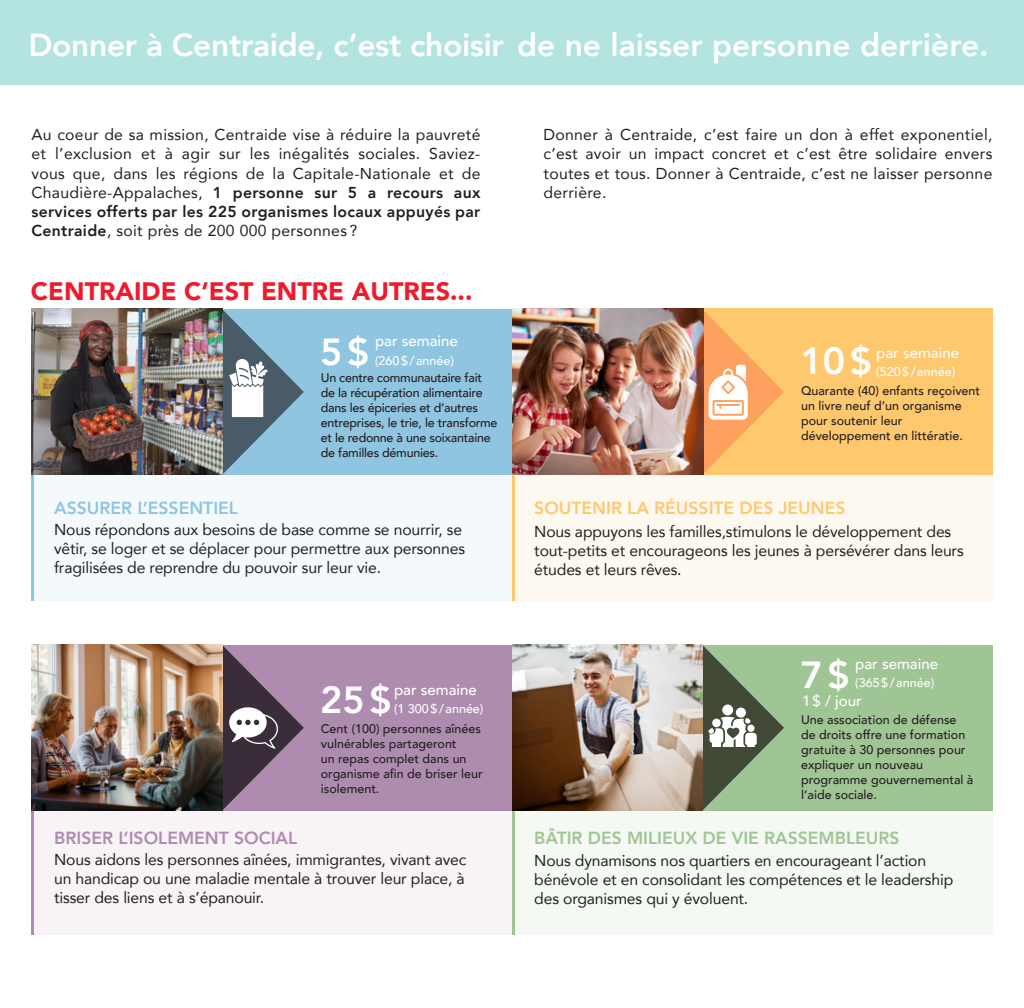
<style>
.page{position:relative;width:1024px;height:1008px;background:#fff}
.page>*{position:absolute;margin:0;border:0;box-sizing:border-box;transform-origin:0 0}
.t1{font:800 37.62px "Avenir";color:#fff}
.t2{font:800 31.68px "Avenir";letter-spacing:-.01em;color:#fff}
.t3{font:900 25.2px "Avenir";color:#ee1b2d}
.t4{font:800 17.5px "Avenir";color:#a0c595}
.t5{font:800 17.5px "Avenir";color:#fec86f}
.t6{font:800 17.5px "Avenir";color:#ae8cb0}
.t7{font:800 17.5px "Avenir";color:#8fc5e0}
.t8{font:15.75px/19.2px "Avenir";letter-spacing:-.01em;color:#231f20;text-align:justify}
.t9{font:500 15.05px "Avenir";color:#fff}
.t10{font:500 12.6px "Avenir";color:#fff}
.t11{font:500 12.42px/15px "Avenir";color:#231f20}
.t12{font:500 12.42px/15px "Avenir";letter-spacing:-.02em;color:#231f20}
.s1{font-weight:800}
</style>
<div class="page">
<div style="left:0;top:0;width:1024px;height:85px;background:#b4e4df"></div>
<div style="left:32px;top:475px;width:480px;height:126px;background:#f4f9fb"></div>
<hr style="left:32px;top:475px;width:2px;height:126px;background:#8fc5e0">
<div style="left:33px;top:811px;width:479px;height:124px;background:#f7f3f7"></div>
<div style="left:512px;top:475px;width:480px;height:126px;background:#fef9f0"></div>
<hr style="left:512px;top:475px;width:2px;height:126px;background:#fec86f">
<div style="left:512px;top:811px;width:480px;height:124px;background:#f5f9f4"></div>
<hr style="left:32px;top:811px;width:2px;height:124px;background:#ae8cb0">
<hr style="left:512px;top:811px;width:3px;height:124px;background:#a0c595">
<div style="left:222px;top:309px;width:290px;height:166px;background:#8fc5e0"></div>
<svg style="left:222px;top:309px;width:82px;height:166px"></svg>
<div style="left:702px;top:309px;width:290px;height:166px;background:#fec86f"></div>
<svg style="left:703px;top:309px;width:81px;height:166px"></svg>
<div style="left:222px;top:645px;width:290px;height:166px;background:#ae8cb0"></div>
<svg style="left:222px;top:645px;width:82px;height:166px"></svg>
<div style="left:702px;top:645px;width:290px;height:166px;background:#a0c595"></div>
<svg style="left:702px;top:645px;width:82px;height:166px"></svg>
<img style="left:32px;top:309px;width:190px;height:166px">
<img style="left:512px;top:309px;width:191px;height:166px">
<img style="left:32px;top:645px;width:190px;height:166px">
<img style="left:512px;top:645px;width:190px;height:166px">
<h2 class="t2" style="left:29px;top:20px;width:961px">Donner à Centraide, c’est choisir de ne laisser personne derrière.</h2>
<p class="t8" style="left:32px;top:125px;width:450px">Au coeur de sa mission, Centraide vise à réduire la pauvreté et l’exclusion et à agir sur les inégalités sociales. Saviez&shy;vous que, dans les régions de la Capitale-Nationale et de Chaudière-Appalaches, <span class="s1">1 personne sur 5 a recours aux services offerts par les 225 organismes locaux appuyés par Centraide</span>, soit près de 200 000 personnes ?</p>
<p class="t8" style="left:543px;top:125px;width:450px">Donner à Centraide, c’est faire un don à effet exponentiel, c’est avoir un impact concret et c’est être solidaire envers toutes et tous. Donner à Centraide, c’est ne laisser personne derrière.</p>
<h3 class="t3" style="left:31px;top:269px;width:443px">CENTRAIDE C’EST ENTRE AUTRES...</h3>
<h1 class="t1" style="left:320px;top:323px;width:51px">5$</h1>
<p class="t9" style="left:375px;top:328px;width:84px">par semaine</p>
<p class="t10" style="left:375px;top:350px;width:80px">(260$/année)</p>
<p class="t12" style="left:321px;top:369px;width:178px">Un centre communautaire fait de la récupération alimentaire dans les épiceries et d’autres entreprises, le trie, le transforme et le redonne à une soixantaine de familles démunies.</p>
<h1 class="t1" style="left:800px;top:332px;width:73px">10$</h1>
<p class="t9" style="left:876px;top:339px;width:84px">par semaine</p>
<p class="t10" style="left:876px;top:361px;width:80px">(520$/année)</p>
<p class="t11" style="left:801px;top:382px;width:181px">Quarante (40) enfants reçoivent un livre neuf d’un organisme pour soutenir leur développement en littératie.</p>
<p class="t7" style="left:54px;top:495px;width:185px">ASSURER L’ESSENTIEL</p>
<p class="t5" style="left:534px;top:495px;width:313px">SOUTENIR LA RÉUSSITE DES JEUNES</p>
<p class="t8" style="left:534px;top:521px;width:431px;text-align:left">Nous appuyons les familles,stimulons le développement des tout-petits et encourageons les jeunes à persévérer dans leurs études et leurs rêves.</p>
<p class="t8" style="left:54px;top:520px;width:412px;text-align:left">Nous répondons aux besoins de base comme se nourrir, se vêtir, se loger et se déplacer pour permettre aux personnes fragilisées de reprendre du pouvoir sur leur vie.</p>
<h1 class="t1" style="left:320px;top:671px;width:73px">25$</h1>
<p class="t9" style="left:394px;top:676px;width:84px">par semaine</p>
<p class="t10" style="left:394px;top:698px;width:91px">(1 300$/année)</p>
<p class="t11" style="left:321px;top:721px;width:163px">Cent (100) personnes aînées vulnérables partageront<br>un repas complet dans un organisme afin de briser leur isolement.</p>
<h1 class="t1" style="left:800px;top:645px;width:51px">7$</h1>
<p class="t9" style="left:855px;top:651px;width:84px">par semaine</p>
<p class="t10" style="left:855px;top:672px;width:80px">(365$/année)</p>
<p class="t11" style="left:801px;top:711px;width:174px">Une association de défense de droits offre une formation gratuite à 30 personnes pour expliquer un nouveau programme gouvernemental à l’aide sociale.</p>
<p class="t9" style="left:802px;top:688px;width:61px">1$ / jour</p>
<p class="t6" style="left:54px;top:824px;width:245px">BRISER L’ISOLEMENT SOCIAL</p>
<p class="t4" style="left:534px;top:824px;width:367px">BÂTIR DES MILIEUX DE VIE RASSEMBLEURS</p>
<p class="t8" style="left:534px;top:851px;width:420px;text-align:left">Nous dynamisons nos quartiers en encourageant l’action bénévole et en consolidant les compétences et le leadership des organismes qui y évoluent.</p>
<p class="t8" style="left:54px;top:850px;width:414px">Nous aidons les personnes aînées, immigrantes, vivant avec un handicap ou une maladie mentale à trouver leur place, à tisser des liens et à s’épanouir.</p>
</div>
